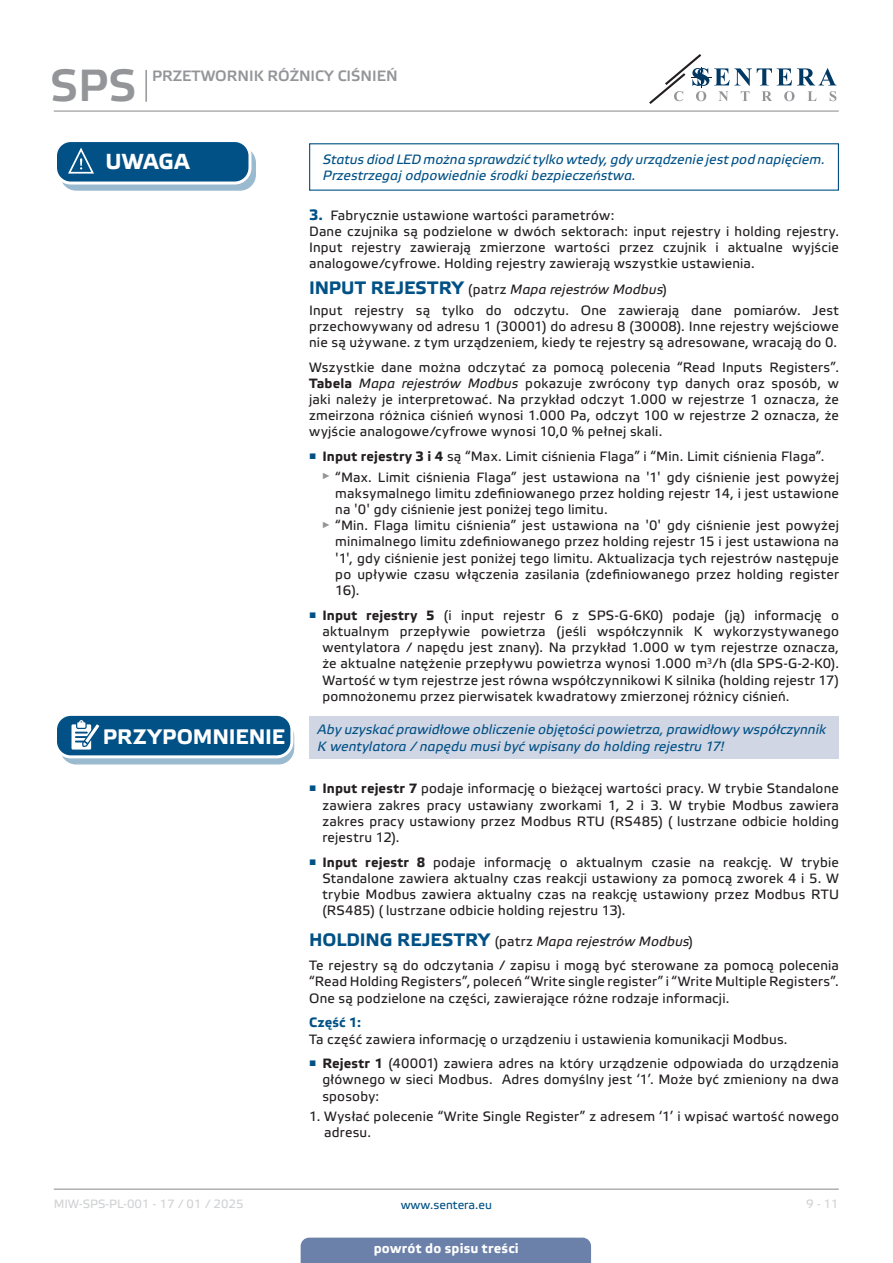
<style>
.page{position:relative;width:893px;height:1263px;background:#fff}
.page>*{position:absolute;margin:0;border:0;box-sizing:border-box;transform-origin:0 0}
.t1{font:45px "Etelka Medium Pro";color:#939598}
.t2{font:700 21.75px "Etelka Text Pro";letter-spacing:.005em;color:#fff}
.t3{font:700 21px "Etelka Text Pro";letter-spacing:-.005em;color:#fff}
.t4{font:15px "Etelka Medium Pro";color:#939598}
.body{font:13.5px/16.2px "Etelka Text Pro";letter-spacing:.015em;color:#231f20;text-align:justify}
.attention{font:italic 13.5px/16.2px "Etelka Text Pro";letter-spacing:.01em;color:#015186}
.Subheader{font:italic 13.5px "Etelka Text Pro";letter-spacing:.01em;color:#231f20}
.t5{font:700 13.5px "Etelka Text Pro";letter-spacing:.02em;color:#fff}
.body-2{font:700 13.5px "Etelka Text Pro";letter-spacing:.02em;color:#015186}
.t6{font:12px "Etelka Text Pro";color:#d1d2d4}
.t7{font:12px "Etelka Text Pro";color:#015186}
.s1{font-weight:700;font-size:15px;color:#015186}
.s2{font-weight:700;font-style:normal;font-size:18px;color:#015186}
.s3{font-style:normal}
.s4{font-weight:700}
.s5{font-style:italic}
.s6{font-family:"Verdana"}
</style>
<div class="page">
<hr style="left:54px;top:111px;width:785px;height:1px;background:#939598">
<hr style="left:54px;top:1188px;width:785px;height:2px;background:#939598">
<svg style="left:649px;top:54px;width:187px;height:50px"></svg>
<div style="left:301px;top:1237px;width:290px;height:26px;background:#6c81aa"></div>
<hr style="left:145px;top:70px;width:2px;height:32px;background:#939598">
<div style="left:309px;top:143px;width:530px;height:48px;border:1px solid #015186"></div>
<div style="left:61px;top:148px;width:194px;height:42px;background:#9abacf;border-radius:15px"></div>
<div style="left:60px;top:147px;width:196px;height:44px;border:1px solid #015186;border-radius:15px"></div>
<div style="left:56px;top:141px;width:194px;height:42px;background:#015186;border-radius:15px"></div>
<div style="left:54px;top:139px;width:197px;height:46px;border:3px solid #fff;border-radius:15px"></div>
<svg style="left:67px;top:147px;width:38px;height:37px"></svg>
<div style="left:309px;top:716px;width:530px;height:43px;background:#d1d6e4"></div>
<div style="left:61px;top:721px;width:233px;height:43px;background:linear-gradient(to right,#99bacf,#9bbbd0);border-radius:15px"></div>
<div style="left:60px;top:721px;width:234px;height:43px;border:1px solid #015186;border-radius:15px"></div>
<div style="left:56px;top:714px;width:236px;height:43px;background:#015186;border-radius:15px"></div>
<div style="left:54px;top:713px;width:239px;height:45px;border:3px solid #fff;border-radius:15px"></div>
<svg style="left:71px;top:720px;width:34px;height:38px"></svg>
<h1 class="t1" style="left:50px;top:61px;width:88px">SPS</h1>
<p class="t4" style="left:152px;top:67px;width:247px">PRZETWORNIK RÓŻNICY CIŚNIEŃ</p>
<p class="t2" style="left:105px;top:150px;width:86px">UWAGA</p>
<p class="t3" style="left:103px;top:725px;width:184px">PRZYPOMNIENIE</p>
<p class="attention" style="left:323px;top:152px;width:504px">Status diod LED można sprawdzić tylko wtedy, gdy urządzenie jest pod napięciem.<br>Przestrzegaj odpowiednie środki bezpieczeństwa.</p>
<p class="body" style="left:309px;top:208px;width:307px"><span class="s1">3.</span> Fabrycznie ustawione wartości parametrów:</p>
<p class="body" style="left:309px;top:224px;width:531px">Dane czujnika są podzielone w dwóch sektorach: input rejestry i holding rejestry.<br>Input rejestry zawierają zmierzone wartości przez czujnik i aktualne wyjście analogowe/cyfrowe. Holding rejestry zawierają wszystkie ustawienia.</p>
<p class="Subheader" style="left:309px;top:282px;width:359px"><span class="s2">INPUT REJESTRY</span> <span class="s3">(patrz</span> Mapa rejestrów Modbus<span class="s3">)</span></p>
<p class="body" style="left:309px;top:303px;width:531px">Input rejestry są tylko do odczytu. One zawierają dane pomiarów. Jest przechowywany od adresu 1 (30001) do adresu 8 (30008). Inne rejestry wejściowe nie są używane. z tym urządzeniem, kiedy te rejestry są adresowane, wracają do 0.</p>
<p class="body" style="left:309px;top:360px;width:531px">Wszystkie dane można odczytać za pomocą polecenia “Read Inputs Registers”.<br><span class="s4">Tabela</span> <span class="s5">Mapa rejestrów Modbus</span> pokazuje zwrócony typ danych oraz sposób, w jaki należy je interpretować. Na przykład odczyt 1.000 w rejestrze 1 oznacza, że zmeirzona różnica ciśnień wynosi 1.000 Pa, odczyt 100 w rejestrze 2 oznacza, że wyjście analogowe/cyfrowe wynosi 10,0 % pełnej skali.</p>
<p class="body" style="left:309px;top:449px;width:517px"><sup>■</sup> <span class="s4">Input rejestry 3 i 4</span> są “Max. Limit ciśnienia Flaga” i “Min. Limit ciśnienia Flaga”.</p>
<p class="body" style="left:335px;top:470px;width:505px;text-indent:-13px"><sup>►</sup> “Max. Limit ciśnienia Flaga” jest ustawiona na <span class="s6">'</span>1<span class="s6">'</span> gdy ciśnienie jest powyżej maksymalnego limitu zdefiniowanego przez holding rejestr 14, i jest ustawione na <span class="s6">'</span>0<span class="s6">'</span> gdy ciśnienie jest poniżej tego limitu.</p>
<p class="body" style="left:335px;top:518px;width:505px;text-indent:-13px"><sup>►</sup> “Min. Flaga limitu ciśnienia” jest ustawiona na <span class="s6">'</span>0<span class="s6">'</span> gdy ciśnienie jest powyżej minimalnego limitu zdefiniowanego przez holding rejestr 15 i jest ustawiona na <span class="s6">'</span>1<span class="s6">'</span>, gdy ciśnienie jest poniżej tego limitu. Aktualizacja tych rejestrów następuje po upływie czasu włączenia zasilania (zdefiniowanego przez holding register 16).</p>
<p class="body" style="left:322px;top:608px;width:518px;text-indent:-13px"><sup>■</sup> <span class="s4">Input rejestry 5</span> (i input rejestr 6 z SPS-G-6K0) podaje (ją) informację o aktualnym przepływie powietrza (jeśli współczynnik K wykorzystywanego wentylatora / napędu jest znany). Na przykład 1.000 w tym rejestrze oznacza, że aktualne natężenie przepływu powietrza wynosi 1.000 m<sup>3</sup>/h (dla SPS-G-2-K0).<br>Wartość w tym rejestrze jest równa współczynnikowi K silnika (holding rejestr 17) pomnożonemu przez pierwisatek kwadratowy zmierzonej różnicy ciśnień.</p>
<p class="attention" style="left:318px;top:722px;width:510px">Aby uzyskać prawidłowe obliczenie objętości powietrza, prawidłowy współczynnik</p>
<p class="attention" style="left:318px;top:739px;width:408px">K wentylatora / napędu musi być wpisany do holding rejestru 17!</p>
<p class="body" style="left:322px;top:781px;width:518px;text-indent:-13px"><sup>■</sup> <span class="s4">Input rejestr 7</span> podaje informację o bieżącej wartości pracy. W trybie Standalone zawiera zakres pracy ustawiany zworkami 1, 2 i 3. W trybie Modbus zawiera zakres pracy ustawiony przez Modbus RTU (RS485) ( lustrzane odbicie holding rejestru 12).</p>
<p class="body" style="left:322px;top:855px;width:518px;text-indent:-13px"><sup>■</sup> <span class="s4">Input rejestr 8</span> podaje informację o aktualnym czasie na reakcję. W trybie Standalone zawiera aktualny czas reakcji ustawiony za pomocą zworek 4 i 5. W trybie Modbus zawiera aktualny czas na reakcję ustawiony przez Modbus RTU (RS485) ( lustrzane odbicie holding rejestru 13).</p>
<p class="Subheader" style="left:309px;top:933px;width:385px"><span class="s2">HOLDING REJESTRY</span> <span class="s3">(patrz</span> Mapa rejestrów Modbus<span class="s3">)</span></p>
<p class="body" style="left:309px;top:958px;width:531px">Te rejestry są do odczytania / zapisu i mogą być sterowane za pomocą polecenia “Read Holding Registers”, poleceń “Write single register” i “Write Multiple Registers”.<br>One są podzielone na części, zawierające różne rodzaje informacji.</p>
<p class="body-2" style="left:309px;top:1015px;width:53px">Część 1:</p>
<p class="body" style="left:309px;top:1031px;width:480px">Ta część zawiera informację o urządzeniu i ustawienia komunikacji Modbus.</p>
<p class="body" style="left:322px;top:1056px;width:518px;text-indent:-13px"><sup>■</sup> <span class="s4">Rejestr 1</span> (40001) zawiera adres na który urządzenie odpowiada do urządzenia głównego w sieci Modbus. Adres domyślny jest ‘1’. Może być zmieniony na dwa sposoby:</p>
<p class="body" style="left:324px;top:1109px;width:516px;text-indent:-15px">1. Wysłać polecenie “Write Single Register” z adresem ‘1’ i wpisać wartość nowego adresu.</p>
<p class="t6" style="left:54px;top:1197px;width:191px">MIW-SPS-PL-001 - 17 / 01 / 2025</p>
<p class="t7" style="left:401px;top:1198px;width:93px">www.sentera.eu</p>
<p class="t6" style="left:806px;top:1197px;width:34px">9 - 11</p>
<p class="t5" style="left:374px;top:1240px;width:147px">powrót do spisu treści</p>
</div>
